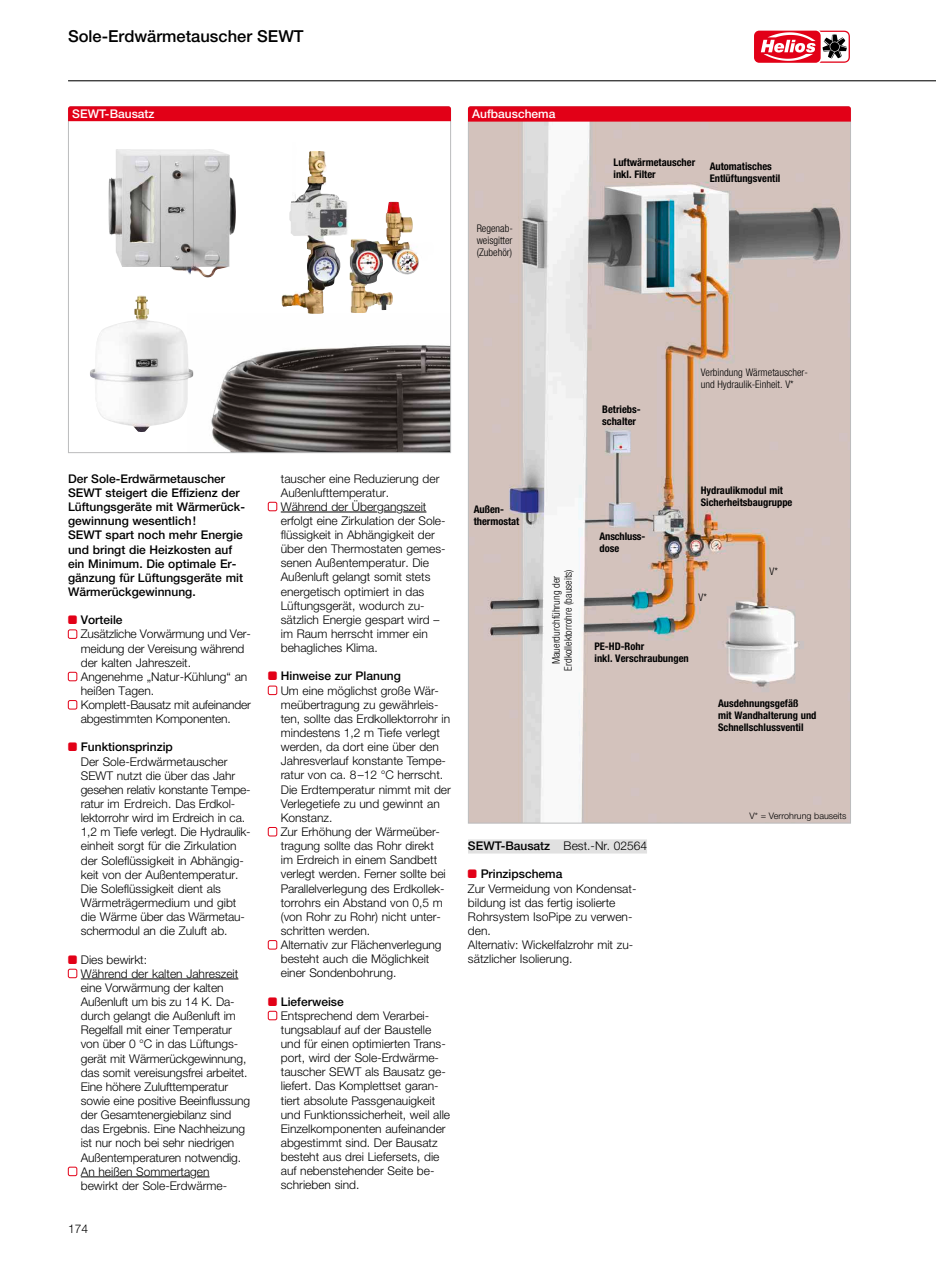
<style>
.page{position:relative;width:936px;height:1263px;background:#fff}
.page>*{position:absolute;margin:0;border:0;box-sizing:border-box;transform-origin:0 0}
.t1{font:500 16.5px "Helvetica Neue LTW1 G";color:#000}
.t2{font:300 12px/14.1px "Helvetica Neue LTW1 G";color:#000}
.t3{font:500 12px/14.1px "Helvetica Neue LTW1 G";color:#000}
.t4{font:500 12px "Helvetica Neue LTW1 G";color:#fff}
.t5{font:700 condensed 10.5px/12px "Helvetica Neue LTW1 G";color:#000}
.t6{font:300 condensed 10.5px/12px "Helvetica Neue LTW1 G";color:#000;text-align:center}
.t7{font:300 9px "Helvetica Neue LTW1 G";color:#000}
.s1{font-family:"Helios";font-weight:400;color:#e20017}
.s2{font-weight:500}
</style>
<div class="page">
<svg style="left:754px;top:30px;width:96px;height:33px"></svg>
<hr style="left:68px;top:80px;width:867px;height:1px;background:#000">
<hr style="left:81px;top:979px;width:157px;height:1px;background:#000">
<hr style="left:81px;top:1176px;width:109px;height:1px;background:#000">
<svg style="left:197px;top:1176px;width:12px;height:1px"></svg>
<hr style="left:281px;top:512px;width:96px;height:1px;background:#000">
<svg style="left:384px;top:512px;width:12px;height:1px"></svg>
<svg style="left:403px;top:512px;width:23px;height:1px"></svg>
<svg style="left:468px;top:107px;width:383px;height:717px;background:#cec1bc"></svg>
<svg style="left:468px;top:106px;width:382px;height:16px;background:#e1081e"></svg>
<svg style="left:68px;top:121px;width:383px;height:332px"></svg>
<img style="left:108px;top:149px;width:128px;height:129px">
<img style="left:90px;top:295px;width:103px;height:137px">
<div style="left:68px;top:106px;width:383px;height:15px;background:#e20017"></div>
<img style="left:281px;top:142px;width:110px;height:172px">
<div style="left:468px;top:839px;width:179px;height:14px;background:#e1e1e1"></div>
<h1 class="t1" style="left:68px;top:26px;width:237px">Sole-Erdwärmetauscher SEWT</h1>
<p class="t4" style="left:72px;top:106px;width:84px">SEWT-Bausatz</p>
<p class="t4" style="left:472px;top:106px;width:85px">Aufbauschema</p>
<p class="t6" style="left:476px;top:222px;width:38px;text-align:justify">Regenab&shy;weisgitter (Zubehör)</p>
<p class="t5" style="left:613px;top:156px;width:83px">Luftwärmetauscher inkl. Filter</p>
<p class="t5" style="left:709px;top:161px;width:72px">Automatisches<br>Entlüftungsventil</p>
<p class="t5" style="left:602px;top:403px;width:40px">Betriebs&shy;schalter</p>
<p class="t6" style="left:700px;top:366px;width:109px;text-align:left">Verbindung Wärmetauscher&shy;und Hydraulik-Einheit. V*</p>
<p class="t3" style="left:68px;top:471px;width:178px">Der Sole-Erdwärmetauscher<br>SEWT steigert die Effizienz der<br>Lüftungsgeräte mit Wärmerück&shy;gewinnung wesentlich!<br>SEWT spart noch mehr Energie und bringt die Heizkosten auf ein Minimum. Die optimale Er&shy;gänzung für Lüftungsgeräte mit<br>Wärmerückgewinnung.</p>
<p class="t3" style="left:68px;top:613px;width:56px"><span class="s1">B</span> Vorteile</p>
<p class="t2" style="left:68px;top:627px;width:184px"><span class="s1">B</span> Zusätzliche Vorwärmung und Ver-</p>
<p class="t2" style="left:81px;top:641px;width:165px">meidung der Vereisung während</p>
<p class="t2" style="left:81px;top:655px;width:112px">der kalten Jahreszeit.</p>
<p class="t2" style="left:68px;top:669px;width:181px"><span class="s1">B</span> Angenehme „Natur-Kühlung“ an</p>
<p class="t2" style="left:81px;top:683px;width:75px">heißen Tagen.</p>
<p class="t2" style="left:68px;top:698px;width:184px"><span class="s1">B</span> Komplett-Bausatz mit aufeinander</p>
<p class="t2" style="left:81px;top:712px;width:151px">abgestimmten Komponenten.</p>
<p class="t2" style="left:81px;top:740px;width:171px;text-indent:-13px"><span class="s1">B</span> <span class="s2">Funktionsprinzip<br></span>Der Sole-Erdwärmetauscher<br>SEWT nutzt die über das Jahr gesehen relativ konstante Tempe&shy;ratur im Erdreich. Das Erdkol&shy;lektorrohr wird im Erdreich in ca.<br>1,2 m Tiefe verlegt. Die Hydraulik&shy;einheit sorgt für die Zirkulation der Soleflüssigkeit in Abhängig&shy;keit von der Außentemperatur.<br>Die Soleflüssigkeit dient als<br>Wärmeträgermedium und gibt die Wärme über das Wärmetau&shy;schermodul an die Zuluft ab.</p>
<p class="t2" style="left:68px;top:952px;width:81px"><span class="s1">B</span> Dies bewirkt:</p>
<p class="t2" style="left:68px;top:966px;width:172px"><span class="s1">B</span> Während der kalten Jahreszeit</p>
<p class="t2" style="left:81px;top:980px;width:144px">eine Vorwärmung der kalten</p>
<p class="t2" style="left:81px;top:995px;width:155px">Außenluft um bis zu 14 K. Da-</p>
<p class="t2" style="left:81px;top:1009px;width:157px">durch gelangt die Außenluft im</p>
<p class="t2" style="left:81px;top:1023px;width:153px">Regelfall mit einer Temperatur</p>
<p class="t2" style="left:81px;top:1037px;width:159px">von über 0 °C in das Lüftungs-</p>
<p class="t2" style="left:81px;top:1051px;width:167px">gerät mit Wärmerückgewinnung,</p>
<p class="t2" style="left:81px;top:1065px;width:168px">das somit vereisungsfrei arbeitet.</p>
<p class="t2" style="left:81px;top:1079px;width:149px">Eine höhere Zulufttemperatur</p>
<p class="t2" style="left:81px;top:1093px;width:171px">sowie eine positive Beeinflussung</p>
<p class="t2" style="left:81px;top:1108px;width:152px">der Gesamtenergiebilanz sind</p>
<p class="t2" style="left:81px;top:1122px;width:166px">das Ergebnis. Eine Nachheizung</p>
<p class="t2" style="left:81px;top:1136px;width:155px">ist nur noch bei sehr niedrigen</p>
<p class="t2" style="left:81px;top:1150px;width:162px">Außentemperaturen notwendig.</p>
<p class="t2" style="left:68px;top:1164px;width:143px"><span class="s1">B</span> An heißen Sommertagen</p>
<p class="t2" style="left:81px;top:1178px;width:148px">bewirkt der Sole-Erdwärme-</p>
<p class="t2" style="left:68px;top:1222px;width:22px">174</p>
<p class="t2" style="left:281px;top:471px;width:160px">tauscher eine Reduzierung der</p>
<p class="t2" style="left:281px;top:485px;width:110px">Außenlufttemperatur.</p>
<p class="t2" style="left:268px;top:499px;width:160px"><span class="s1">B</span> Während der Übergangszeit</p>
<p class="t2" style="left:281px;top:513px;width:166px">erfolgt eine Zirkulation der Sole-</p>
<p class="t2" style="left:281px;top:528px;width:155px">flüssigkeit in Abhängigkeit der</p>
<p class="t2" style="left:281px;top:542px;width:166px">über den Thermostaten gemes-</p>
<p class="t2" style="left:281px;top:556px;width:150px">senen Außentemperatur. Die</p>
<p class="t2" style="left:281px;top:570px;width:151px">Außenluft gelangt somit stets</p>
<p class="t2" style="left:281px;top:584px;width:145px">energetisch optimiert in das</p>
<p class="t2" style="left:281px;top:598px;width:145px">Lüftungsgerät, wodurch zu-</p>
<p class="t2" style="left:281px;top:612px;width:160px">sätzlich Energie gespart wird –</p>
<p class="t2" style="left:281px;top:627px;width:148px">im Raum herrscht immer ein</p>
<p class="t2" style="left:281px;top:641px;width:99px">behagliches Klima.</p>
<p class="t3" style="left:268px;top:669px;width:134px"><span class="s1">B</span> Hinweise zur Planung</p>
<p class="t2" style="left:268px;top:683px;width:171px"><span class="s1">B</span> Um eine möglichst große Wär-</p>
<p class="t2" style="left:281px;top:697px;width:158px">meübertragung zu gewährleis-</p>
<p class="t2" style="left:281px;top:711px;width:171px">ten, sollte das Erdkollektorrohr in</p>
<p class="t2" style="left:281px;top:726px;width:161px">mindestens 1,2 m Tiefe verlegt</p>
<p class="t2" style="left:281px;top:740px;width:160px">werden, da dort eine über den</p>
<p class="t2" style="left:281px;top:754px;width:167px">Jahresverlauf konstante Tempe-</p>
<p class="t2" style="left:281px;top:768px;width:164px">ratur von ca. 8–12 °C herrscht.</p>
<p class="t2" style="left:281px;top:782px;width:172px">Die Erdtemperatur nimmt mit der</p>
<p class="t2" style="left:281px;top:796px;width:160px">Verlegetiefe zu und gewinnt an</p>
<p class="t2" style="left:281px;top:810px;width:53px">Konstanz.</p>
<p class="t2" style="left:268px;top:825px;width:172px"><span class="s1">B</span> Zur Erhöhung der Wärmeüber-</p>
<p class="t2" style="left:281px;top:839px;width:154px">tragung sollte das Rohr direkt</p>
<p class="t2" style="left:281px;top:853px;width:158px">im Erdreich in einem Sandbett</p>
<p class="t2" style="left:281px;top:867px;width:166px">verlegt werden. Ferner sollte bei</p>
<p class="t2" style="left:281px;top:881px;width:165px">Parallelverlegung des Erdkollek-</p>
<p class="t2" style="left:281px;top:895px;width:164px">torrohrs ein Abstand von 0,5 m</p>
<p class="t2" style="left:281px;top:909px;width:161px">(von Rohr zu Rohr) nicht unter-</p>
<p class="t2" style="left:281px;top:923px;width:91px">schritten werden.</p>
<p class="t2" style="left:268px;top:938px;width:175px"><span class="s1">B</span> Alternativ zur Flächenverlegung</p>
<p class="t2" style="left:281px;top:952px;width:150px">besteht auch die Möglichkeit</p>
<p class="t2" style="left:281px;top:966px;width:117px">einer Sondenbohrung.</p>
<p class="t3" style="left:268px;top:994px;width:77px"><span class="s1">B</span> Lieferweise</p>
<p class="t2" style="left:268px;top:1008px;width:161px"><span class="s1">B</span> Entsprechend dem Verarbei-</p>
<p class="t2" style="left:281px;top:1022px;width:152px">tungsablauf auf der Baustelle</p>
<p class="t2" style="left:281px;top:1037px;width:166px">und für einen optimierten Trans-</p>
<p class="t2" style="left:281px;top:1051px;width:160px">port, wird der Sole-Erdwärme-</p>
<p class="t2" style="left:281px;top:1065px;width:166px">tauscher SEWT als Bausatz ge-</p>
<p class="t2" style="left:281px;top:1079px;width:159px">liefert. Das Komplettset garan-</p>
<p class="t2" style="left:281px;top:1093px;width:156px">tiert absolute Passgenauigkeit</p>
<p class="t2" style="left:281px;top:1107px;width:171px">und Funktionssicherheit, weil alle</p>
<p class="t2" style="left:281px;top:1121px;width:166px">Einzelkomponenten aufeinander</p>
<p class="t2" style="left:281px;top:1136px;width:158px">abgestimmt sind. Der Bausatz</p>
<p class="t2" style="left:281px;top:1150px;width:160px">besteht aus drei Liefersets, die</p>
<p class="t2" style="left:281px;top:1164px;width:155px">auf nebenstehender Seite be-</p>
<p class="t2" style="left:281px;top:1178px;width:80px">schrieben sind.</p>
<p class="t5" style="left:473px;top:503px;width:47px">Außen&shy;thermostat</p>
<p class="t6" style="left:550px;top:671px;width:103px;rotate:-90deg">Mauerdurchführung der<br>Erdkollektorrohre (bauseits)</p>
<p class="t5" style="left:599px;top:531px;width:47px">Anschluss&shy;dose</p>
<p class="t5" style="left:700px;top:484px;width:93px">Hydraulikmodul mit<br>Sicherheitsbaugruppe</p>
<p class="t6" style="left:698px;top:591px;width:10px">V*</p>
<p class="t6" style="left:769px;top:566px;width:10px">V*</p>
<p class="t5" style="left:594px;top:640px;width:96px">PE-HD-Rohr<br>inkl. Verschraubungen</p>
<p class="t5" style="left:718px;top:697px;width:100px">Ausdehnungsgefäß<br>mit Wandhalterung und<br>Schnellschlussventil</p>
<p class="t2" style="left:468px;top:839px;width:180px"><span class="s2">SEWT-Bausatz</span> Best.-Nr. 02564</p>
<p class="t2" style="left:468px;top:867px;width:170px"><span class="s1">B</span> <span class="s2">Prinzipschema<br></span>Zur Vermeidung von Kondensat&shy;bildung ist das fertig isolierte<br>Rohrsystem IsoPipe zu verwen&shy;den.<br>Alternativ: Wickelfalzrohr mit zu&shy;sätzlicher Isolierung.</p>
<p class="t7" style="left:749px;top:810px;width:99px">V* = Verrohrung bauseits</p>
</div>
